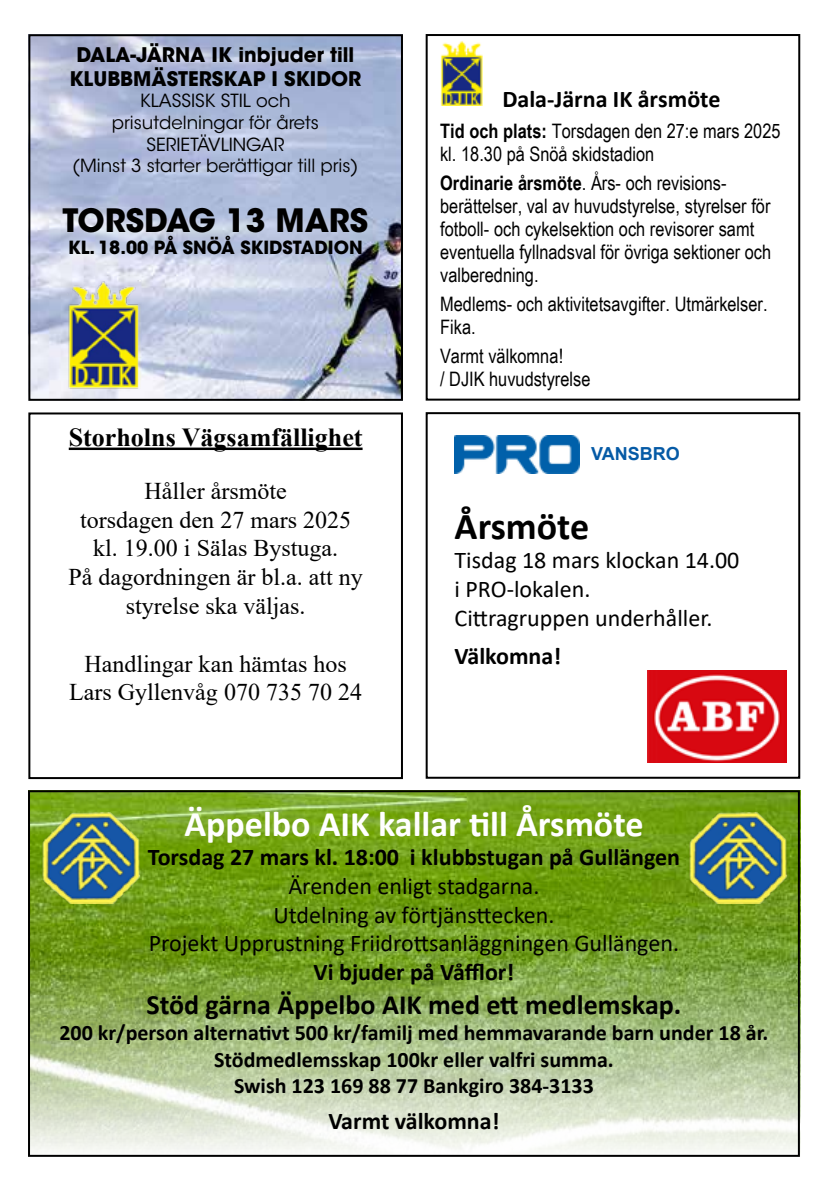
<style>
.page{position:relative;width:840px;height:1191px;background:#fff}
.page>*{position:absolute;margin:0;border:0;box-sizing:border-box;transform-origin:0 0}
.t1{font:700 38px "Calibri";color:#000}
.t2{font:700 36px "Calibri";color:#fff}
.t3{font:700 32px "ITC Avant Garde Std";color:#000}
.t4{font:700 28px "Calibri";color:#000}
.t5{font:700 26px "Times New Roman";color:#000}
.t6{font:24px/28.8px "Calibri";color:#000;text-align:center}
.t7{font:24px/28.8px "Times New Roman";color:#000;text-align:center}
.t8{font:700 24px "Calibri";color:#000}
.t9{font:700 22px/26.4px "Calibri";color:#000;text-align:center}
.t10{font:20px/23px "Arial Narrow";color:#000}
.t11{font:700 20px/24px "ITC Avant Garde Std";color:#000;text-align:center}
.t12{font:18px/21.6px "ITC Avant Garde Std";color:#000;text-align:center}
.t13{font:700 18px "ITC Avant Garde Std";color:#000}
.t14{font:700 18px "Arial";color:#055aa6}
.s1{font-weight:700}
</style>
<div class="page">
<img style="left:31px;top:790px;width:769px;height:366px">
<div style="left:28px;top:790px;width:771px;height:366px;border:2px solid #000"></div>
<img style="left:35px;top:812px;width:112px;height:91px">
<img style="left:681px;top:812px;width:113px;height:91px">
<img style="left:440px;top:41px;width:42px;height:65px">
<div style="left:425px;top:34px;width:374px;height:366px;border:2px solid #000"></div>
<div style="left:425px;top:412px;width:374px;height:366px;border:2px solid #000"></div>
<img style="left:454px;top:435px;width:124px;height:38px">
<img style="left:647px;top:671px;width:138px;height:92px">
<img style="left:31px;top:37px;width:369px;height:361px">
<div style="left:28px;top:34px;width:375px;height:367px;border:2px solid #000"></div>
<img style="left:68px;top:281px;width:72px;height:109px">
<div style="left:28px;top:412px;width:375px;height:367px;border:2px solid #000"></div>
<hr style="left:69px;top:447px;width:293px;height:3px;background:#000">
<p class="t11" style="left:69px;top:42px;width:293px">DALA-JÄRNA IK inbjuder till<br>KLUBBMÄSTERSKAP I SKIDOR</p>
<p class="t12" style="left:72px;top:90px;width:288px">KLASSISK STIL och prisutdelningar för årets<br>SERIETÄVLINGAR<br>(Minst 3 starter berättigar till pris)</p>
<h3 class="t3" style="left:62px;top:200px;width:307px">TORSDAG 13 MARS</h3>
<p class="t13" style="left:68px;top:235px;width:296px">KL. 18.00 PÅ SNÖÅ SKIDSTADION</p>
<h3 class="t5" style="left:69px;top:418px;width:295px">Storholns Vägsamfällighet</h3>
<p class="t7" style="left:68px;top:475px;width:295px">Håller årsmöte<br>torsdagen den 27 mars 2025 kl. 19.00 i Sälas Bystuga.<br>På dagordningen är bl.a. att ny styrelse ska väljas.</p>
<p class="t7" style="left:69px;top:648px;width:294px">Handlingar kan hämtas hos<br>Lars Gyllenvåg 070 735 70 24</p>
<p class="t8" style="left:502px;top:82px;width:220px">Dala-Järna IK årsmöte</p>
<p class="t10" style="left:440px;top:118px;width:342px"><span class="s1">Tid och plats:</span> Torsdagen den 27:e mars 2025 kl. 18.30 på Snöå skidstadion</p>
<p class="t10" style="left:440px;top:171px;width:332px"><span class="s1">Ordinarie årsmöte</span>. Års- och revisions&shy;berättelser, val av huvudstyrelse, styrelser för fotboll- och cykelsektion och revisorer samt eventuella fyllnadsval för övriga sektioner och valberedning.</p>
<p class="t10" style="left:440px;top:291px;width:329px">Medlems- och aktivitetsavgifter. Utmärkelser.<br>Fika.</p>
<p class="t10" style="left:440px;top:343px;width:152px">Varmt välkomna!<br>/ DJIK huvudstyrelse</p>
<p class="t14" style="left:590px;top:441px;width:90px">VANSBRO</p>
<h1 class="t1" style="left:454px;top:500px;width:136px">Årsmöte</h1>
<p class="t6" style="left:454px;top:545px;width:286px;text-align:left">Tisdag 18 mars klockan 14.00 i PRO-lokalen.<br>Cittragruppen underhåller.</p>
<p class="t8" style="left:454px;top:639px;width:108px">Välkomna!</p>
<h2 class="t2" style="left:184px;top:798px;width:460px">Äppelbo AIK kallar till Årsmöte</h2>
<p class="t8" style="left:148px;top:840px;width:533px">Torsdag 27 mars kl. 18:00 i klubbstugan på Gullängen</p>
<p class="t6" style="left:149px;top:870px;width:531px">Ärenden enligt stadgarna.<br>Utdelning av förtjänsttecken.<br>Projekt Upprustning Friidrottsanläggningen Gullängen.</p>
<p class="t8" style="left:313px;top:955px;width:202px">Vi bjuder på Våfflor!</p>
<h3 class="t4" style="left:146px;top:984px;width:536px">Stöd gärna Äppelbo AIK med ett medlemskap.</h3>
<p class="t9" style="left:59px;top:1019px;width:710px">200 kr/person alternativt 500 kr/familj med hemmavarande barn under 18 år.<br>Stödmedlemsskap 100kr eller valfri summa.<br>Swish 123 169 88 77 Bankgiro 384-3133</p>
<p class="t8" style="left:328px;top:1104px;width:172px">Varmt välkomna!</p>
</div>
